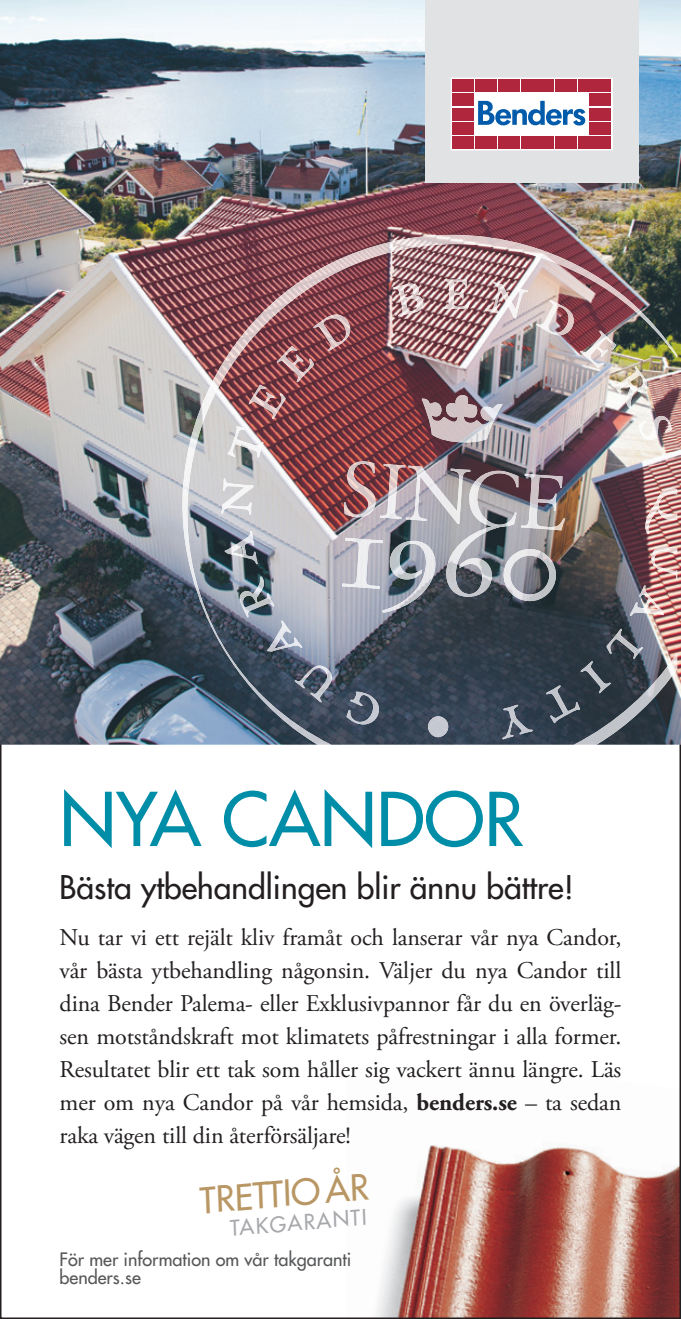
<style>
.page{position:relative;width:681px;height:1319px;background:#fff}
.page>*{position:absolute;margin:0;border:0;box-sizing:border-box;transform-origin:0 0}
.t1{font:500 72px "Futura Std";color:#008da8}
.t2{font:500 34.8px "Futura Std";color:#b99764}
.t3{font:500 31.8px "Futura Std";color:#231f20}
.t4{font:24px/33px "Adobe Garamond Pro";letter-spacing:-.005em;color:#231f20;text-align:justify}
.t5{font:500 21px "Futura Std";color:#a8a9ad}
.t6{font:500 18px/18px "Futura Std";color:#57585a}
.s1{font-weight:700}
</style>
<div class="page">
<img style="left:377px;top:1145px;width:300px;height:170px">
<img style="left:0;top:0;width:680px;height:744px">
<img style="left:344px;top:461px;width:32px;height:56px">
<img style="left:380px;top:464px;width:25px;height:55px">
<img style="left:406px;top:465px;width:64px;height:59px">
<img style="left:468px;top:470px;width:50px;height:57px">
<img style="left:521px;top:473px;width:44px;height:57px">
<img style="left:342px;top:537px;width:41px;height:52px">
<img style="left:382px;top:541px;width:54px;height:71px">
<img style="left:445px;top:525px;width:54px;height:71px">
<img style="left:502px;top:549px;width:54px;height:52px">
<img style="left:421px;top:395px;width:81px;height:47px">
<img style="left:427px;top:716px;width:21px;height:21px">
<img style="left:346px;top:691px;width:33px;height:33px">
<img style="left:331px;top:665px;width:1px;height:37px">
<img style="left:267px;top:620px;width:35px;height:22px">
<img style="left:254px;top:576px;width:20px;height:41px">
<img style="left:254px;top:530px;width:3px;height:34px">
<img style="left:254px;top:426px;width:9px;height:31px">
<img style="left:254px;top:385px;width:31px;height:34px">
<img style="left:276px;top:346px;width:38px;height:36px">
<img style="left:313px;top:337px;width:38px;height:14px">
<img style="left:579px;top:337px;width:37px;height:30px">
<img style="left:611px;top:366px;width:36px;height:43px">
<img style="left:638px;top:416px;width:33px;height:24px">
<img style="left:645px;top:488px;width:32px;height:46px">
<img style="left:650px;top:546px;width:27px;height:33px">
<img style="left:629px;top:585px;width:34px;height:31px">
<img style="left:606px;top:628px;width:36px;height:24px">
<img style="left:545px;top:685px;width:28px;height:38px">
<img style="left:502px;top:704px;width:30px;height:35px">
<img style="left:241px;top:235px;width:422px;height:102px">
<img style="left:177px;top:336px;width:77px;height:307px">
<img style="left:660px;top:336px;width:17px;height:21px">
<img style="left:220px;top:642px;width:111px;height:102px">
<img style="left:573px;top:652px;width:104px;height:92px">
<div style="left:425px;top:0;width:213px;height:182px;background:#e1e2e4"></div>
<svg style="left:451px;top:78px;width:161px;height:72px;background:#f1dade"></svg>
<div style="left:452px;top:79px;width:10px;height:13px;background:#af263d"></div>
<div style="left:463px;top:79px;width:10px;height:13px;background:#af263d"></div>
<div style="left:452px;top:94px;width:10px;height:12px;background:#af263d"></div>
<div style="left:463px;top:94px;width:10px;height:12px;background:#af263d"></div>
<div style="left:452px;top:108px;width:10px;height:12px;background:#af263d"></div>
<div style="left:463px;top:108px;width:10px;height:12px;background:#af263d"></div>
<div style="left:452px;top:122px;width:10px;height:12px;background:#af263d"></div>
<div style="left:463px;top:122px;width:10px;height:12px;background:#af263d"></div>
<div style="left:452px;top:136px;width:10px;height:13px;background:#af263d"></div>
<div style="left:463px;top:136px;width:10px;height:13px;background:#af263d"></div>
<div style="left:475px;top:79px;width:10px;height:13px;background:#af263d"></div>
<div style="left:486px;top:79px;width:10px;height:13px;background:#af263d"></div>
<div style="left:498px;top:79px;width:10px;height:13px;background:#af263d"></div>
<div style="left:509px;top:79px;width:10px;height:13px;background:#af263d"></div>
<div style="left:520px;top:79px;width:11px;height:13px;background:#af263d"></div>
<div style="left:532px;top:79px;width:10px;height:13px;background:#af263d"></div>
<div style="left:543px;top:79px;width:10px;height:13px;background:#af263d"></div>
<div style="left:555px;top:79px;width:10px;height:13px;background:#af263d"></div>
<div style="left:566px;top:79px;width:10px;height:13px;background:#af263d"></div>
<div style="left:577px;top:79px;width:11px;height:13px;background:#af263d"></div>
<div style="left:475px;top:136px;width:10px;height:13px;background:#af263d"></div>
<div style="left:486px;top:136px;width:10px;height:13px;background:#af263d"></div>
<div style="left:498px;top:136px;width:10px;height:13px;background:#af263d"></div>
<div style="left:509px;top:136px;width:10px;height:13px;background:#af263d"></div>
<div style="left:520px;top:136px;width:11px;height:13px;background:#af263d"></div>
<div style="left:532px;top:136px;width:10px;height:13px;background:#af263d"></div>
<div style="left:543px;top:136px;width:10px;height:13px;background:#af263d"></div>
<div style="left:555px;top:136px;width:10px;height:13px;background:#af263d"></div>
<div style="left:566px;top:136px;width:10px;height:13px;background:#af263d"></div>
<div style="left:577px;top:136px;width:11px;height:13px;background:#af263d"></div>
<div style="left:589px;top:79px;width:10px;height:13px;background:#af263d"></div>
<div style="left:600px;top:79px;width:10px;height:13px;background:#af263d"></div>
<div style="left:589px;top:94px;width:10px;height:12px;background:#af263d"></div>
<div style="left:600px;top:94px;width:10px;height:12px;background:#af263d"></div>
<div style="left:589px;top:108px;width:10px;height:12px;background:#af263d"></div>
<div style="left:600px;top:108px;width:10px;height:12px;background:#af263d"></div>
<div style="left:589px;top:122px;width:10px;height:12px;background:#af263d"></div>
<div style="left:600px;top:122px;width:10px;height:12px;background:#af263d"></div>
<div style="left:589px;top:136px;width:10px;height:13px;background:#af263d"></div>
<div style="left:600px;top:136px;width:10px;height:13px;background:#af263d"></div>
<svg style="left:478px;top:101px;width:107px;height:24px;background:#88b2d7"></svg>
<h1 class="t1" style="left:60px;top:774px;width:465px">NYA CANDOR</h1>
<h3 class="t3" style="left:60px;top:866px;width:515px">Bästa ytbehandlingen blir ännu bättre!</h3>
<p class="t4" style="left:60px;top:921px;width:563px">Nu tar vi ett rejält kliv framåt och lanserar vår nya Candor, vår bästa ytbehandling någonsin. Väljer du nya Candor till dina Bender Palema- eller Exklusivpannor får du en överläg&shy;sen motståndskraft mot klimatets påfrestningar i alla former.<br>Resultatet blir ett tak som håller sig vackert ännu längre. Läs mer om nya Candor på vår hemsida, <span class="s1">benders.se</span> – ta sedan raka vägen till din återförsäljare!</p>
<h2 class="t2" style="left:197px;top:1178px;width:171px;rotate:-5deg">TRETTIO ÅR</h2>
<p class="t5" style="left:228px;top:1215px;width:138px;rotate:-5deg">TAKGARANTI</p>
<p class="t6" style="left:60px;top:1249px;width:293px">För mer information om vår takgaranti benders.se</p>
</div>
